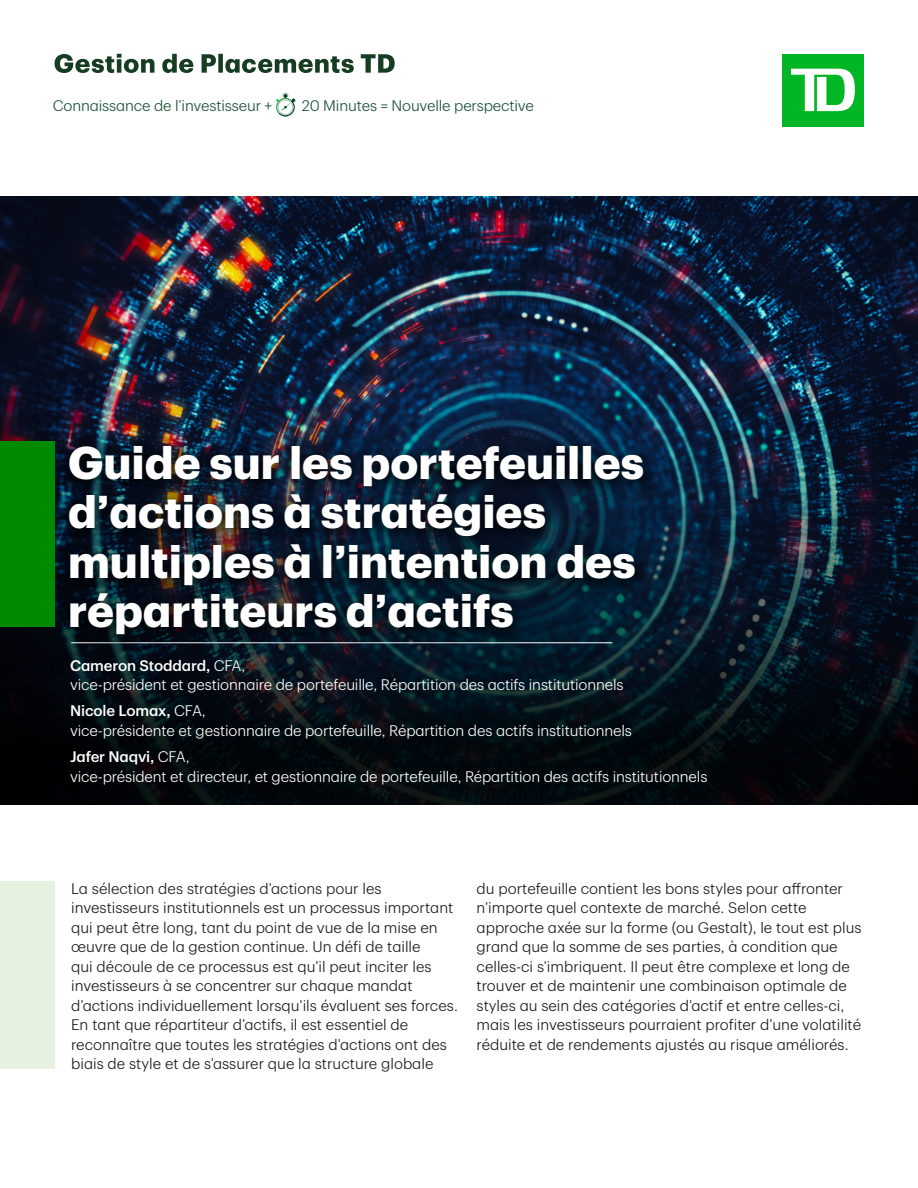
<style>
.page{position:relative;width:918px;height:1188px;background:#fff}
.page>*{position:absolute;margin:0;border:0;box-sizing:border-box;transform-origin:0 0}
.t1{font:700 45px/49.5px "TD Graphik";color:#fff}
.t2{font:300 15px/19.5px "TD Graphik";color:#1c1c1c}
.t3{font:300 15px "TD Graphik";letter-spacing:-.01em;color:#fff}
.t4{font:300 15px "TD Graphik";letter-spacing:-.01em;color:#1a5336}
.t5{font:500 15px "TD Graphik";letter-spacing:-.01em;color:#fff}
.s1{font-weight:300}
</style>
<div class="page">
<svg style="left:55px;top:54px;width:340px;height:19px"></svg>
<div style="left:782px;top:54px;width:82px;height:73px;background:#00b624"></div>
<svg style="left:791px;top:69px;width:64px;height:42px"></svg>
<img style="left:0;top:197px;width:918px;height:185px">
<svg style="left:0;top:382px;width:918px;height:422px;background:#091725"></svg>
<div style="left:0;top:442px;width:55px;height:185px;background:#008a00"></div>
<div style="left:0;top:881px;width:54px;height:188px;background:#e6f1e0"></div>
<svg style="left:276px;top:93px;width:19px;height:23px"></svg>
<div style="left:55px;top:438px;width:602px;height:218px;background:#000;opacity:.75"></div>
<div style="left:60px;top:436px;width:593px;height:208px;background:#000;opacity:.52"></div>
<p class="t4" style="left:53px;top:94px;width:221px">Connaissance de l’investisseur +</p>
<p class="t4" style="left:302px;top:94px;width:234px">20 Minutes = Nouvelle perspective</p>
<h1 class="t1" style="left:68px;top:434px;width:578px">Guide sur les portefeuilles d’actions à stratégies multiples à l’intention des répartiteurs d’actifs</h1>
<p class="t5" style="left:70px;top:654px;width:177px">Cameron Stoddard, <span class="s1">CFA,</span></p>
<p class="t3" style="left:70px;top:673px;width:555px">vice-président et gestionnaire de portefeuille, Répartition des actifs institutionnels</p>
<p class="t5" style="left:70px;top:699px;width:137px">Nicole Lomax, <span class="s1">CFA,</span></p>
<p class="t3" style="left:70px;top:719px;width:563px">vice-présidente et gestionnaire de portefeuille, Répartition des actifs institutionnels</p>
<p class="t5" style="left:70px;top:745px;width:121px">Jafer Naqvi, <span class="s1">CFA,</span></p>
<p class="t3" style="left:70px;top:765px;width:639px">vice-président et directeur, et gestionnaire de portefeuille, Répartition des actifs institutionnels</p>
<p class="t2" style="left:71px;top:877px;width:388px">La sélection des stratégies d’actions pour les investisseurs institutionnels est un processus important qui peut être long, tant du point de vue de la mise en œuvre que de la gestion continue. Un défi de taille<br>qui découle de ce processus est qu’il peut inciter les investisseurs à se concentrer sur chaque mandat d’actions individuellement lorsqu’ils évaluent ses forces.<br>En tant que répartiteur d’actifs, il est essentiel de reconnaître que toutes les stratégies d’actions ont des biais de style et de s’assurer que la structure globale</p>
<p class="t2" style="left:477px;top:877px;width:387px">du portefeuille contient les bons styles pour affronter n’importe quel contexte de marché. Selon cette approche axée sur la forme (ou Gestalt), le tout est plus grand que la somme de ses parties, à condition que celles-ci s’imbriquent. Il peut être complexe et long de trouver et de maintenir une combinaison optimale de styles au sein des catégories d’actif et entre celles-ci, mais les investisseurs pourraient profiter d’une volatilité réduite et de rendements ajustés au risque améliorés.</p>
</div>
